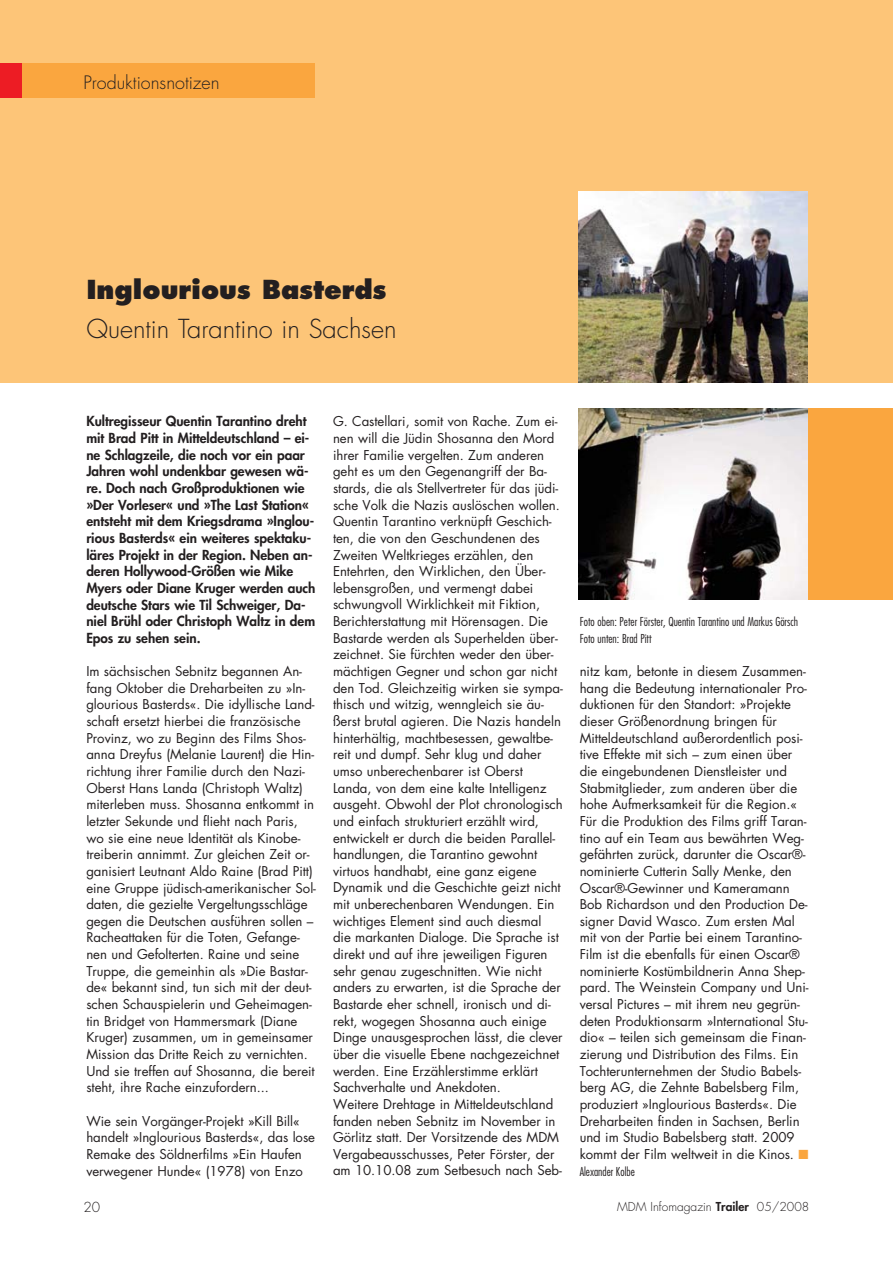
<style>
.page{position:relative;width:893px;height:1263px;background:#fff}
.page>*{position:absolute;margin:0;border:0;box-sizing:border-box;transform-origin:0 0}
.t1{font:300 25.5px "Futura";color:#231f20}
.t2{font:800 25.5px "Futura LT";color:#231f20}
.t3{font:300 18px "Futura";color:#231f20}
.t4{font:800 13.5px/16.6px "Futura";color:#231f20}
.t5{font:300 13.5px "Futura";color:#231f20}
.t6{font:13.2px/16.6px "Futura LT";letter-spacing:-.005em;color:#231f20}
.t7{font:300 condensed 12px/16.6px "Futura";color:#231f20}
.t8{font:300 12px "Futura";color:#231f20}
.s1{color:#faa63f}
.s2{font-weight:800}
</style>
<div class="page">
<div style="left:0;top:0;width:892px;height:383px;background:#fdc578"></div>
<div style="left:578px;top:408px;width:314px;height:192px;background:#faa63f"></div>
<div style="left:0;top:64px;width:314px;height:34px;background:#faa63f"></div>
<div style="left:0;top:64px;width:21px;height:34px;background:#ed1c24"></div>
<img style="left:578px;top:191px;width:230px;height:192px">
<img style="left:578px;top:408px;width:230px;height:192px">
<h2 class="t3" style="left:83px;top:74px;width:138px">Produktionsnotizen</h2>
<h1 class="t2" style="left:86px;top:278px;width:302px">Inglourious Basterds</h1>
<h1 class="t1" style="left:86px;top:317px;width:312px">Quentin Tarantino in Sachsen</h1>
<p class="t4" style="left:86px;top:414px;width:231px">Kultregisseur Quentin Tarantino dreht mit Brad Pitt in Mitteldeutschland – ei&shy;ne Schlagzeile, die noch vor ein paar Jahren wohl undenkbar gewesen wä&shy;re. Doch nach Großproduktionen wie »Der Vorleser« und »The Last Station« entsteht mit dem Kriegsdrama »Inglou&shy;rious Basterds« ein weiteres spektaku&shy;läres Projekt in der Region. Neben an&shy;deren Hollywood-Größen wie Mike Myers oder Diane Kruger werden auch deutsche Stars wie Til Schweiger, Da&shy;niel Brühl oder Christoph Waltz in dem Epos zu sehen sein.</p>
<p class="t6" style="left:86px;top:664px;width:231px">Im sächsischen Sebnitz begannen An&shy;fang Oktober die Dreharbeiten zu »In&shy;glourious Basterds«. Die idyllische Land&shy;schaft ersetzt hierbei die französische Provinz, wo zu Beginn des Films Shos&shy;anna Dreyfus (Melanie Laurent) die Hin&shy;richtung ihrer Familie durch den Nazi-Oberst Hans Landa (Christoph Waltz) miterleben muss. Shosanna entkommt in letzter Sekunde und flieht nach Paris, wo sie eine neue Identität als Kinobe&shy;treiberin annimmt. Zur gleichen Zeit or&shy;ganisiert Leutnant Aldo Raine (Brad Pitt) eine Gruppe jüdisch-amerikanischer Sol&shy;daten, die gezielte Vergeltungsschläge gegen die Deutschen ausführen sollen – Racheattaken für die Toten, Gefange&shy;nen und Gefolterten. Raine und seine Truppe, die gemeinhin als »Die Bastar&shy;de« bekannt sind, tun sich mit der deut&shy;schen Schauspielerin und Geheimagen&shy;tin Bridget von Hammersmark (Diane Kruger) zusammen, um in gemeinsamer Mission das Dritte Reich zu vernichten.<br>Und sie treffen auf Shosanna, die bereit steht, ihre Rache einzufordern...</p>
<p class="t6" style="left:86px;top:1114px;width:230px">Wie sein Vorgänger-Projekt »Kill Bill« handelt »Inglourious Basterds«, das lose Remake des Söldnerfilms »Ein Haufen verwegener Hunde« (1978) von Enzo</p>
<p class="t6" style="left:333px;top:414px;width:231px">G. Castellari, somit von Rache. Zum ei&shy;nen will die Jüdin Shosanna den Mord ihrer Familie vergelten. Zum anderen geht es um den Gegenangriff der Ba&shy;stards, die als Stellvertreter für das jüdi&shy;sche Volk die Nazis auslöschen wollen.<br>Quentin Tarantino verknüpft Geschich&shy;ten, die von den Geschundenen des Zweiten Weltkrieges erzählen, den Entehrten, den Wirklichen, den Über&shy;lebensgroßen, und vermengt dabei schwungvoll Wirklichkeit mit Fiktion, Berichterstattung mit Hörensagen. Die Bastarde werden als Superhelden über&shy;zeichnet. Sie fürchten weder den über&shy;mächtigen Gegner und schon gar nicht den Tod. Gleichzeitig wirken sie sympa&shy;thisch und witzig, wenngleich sie äu&shy;ßerst brutal agieren. Die Nazis handeln hinterhältig, machtbesessen, gewaltbe&shy;reit und dumpf. Sehr klug und daher umso unberechenbarer ist Oberst Landa, von dem eine kalte Intelligenz ausgeht. Obwohl der Plot chronologisch und einfach strukturiert erzählt wird, entwickelt er durch die beiden Parallel&shy;handlungen, die Tarantino gewohnt virtuos handhabt, eine ganz eigene Dynamik und die Geschichte geizt nicht mit unberechenbaren Wendungen. Ein wichtiges Element sind auch diesmal<br>die markanten Dialoge. Die Sprache ist direkt und auf ihre jeweiligen Figuren sehr genau zugeschnitten. Wie nicht anders zu erwarten, ist die Sprache der Bastarde eher schnell, ironisch und di&shy;rekt, wogegen Shosanna auch einige Dinge unausgesprochen lässt, die clever über die visuelle Ebene nachgezeichnet werden. Eine Erzählerstimme erklärt Sachverhalte und Anekdoten.<br>Weitere Drehtage in Mitteldeutschland fanden neben Sebnitz im November in Görlitz statt. Der Vorsitzende des MDM Vergabeausschusses, Peter Förster, der am 10.10.08 zum Setbesuch nach Seb-</p>
<p class="t7" style="left:580px;top:614px;width:220px">Foto oben: Peter Förster, Quentin Tarantino und Markus Görsch<br>Foto unten: Brad Pitt</p>
<p class="t6" style="left:580px;top:664px;width:230px">nitz kam, betonte in diesem Zusammen&shy;hang die Bedeutung internationaler Pro&shy;duktionen für den Standort: »Projekte dieser Größenordnung bringen für Mitteldeutschland außerordentlich posi&shy;tive Effekte mit sich – zum einen über die eingebundenen Dienstleister und Stabmitglieder, zum anderen über die hohe Aufmerksamkeit für die Region.« Für die Produktion des Films griff Taran&shy;tino auf ein Team aus bewährten Weg&shy;gefährten zurück, darunter die Oscar®- nominierte Cutterin Sally Menke, den Oscar®-Gewinner und Kameramann Bob Richardson und den Production De&shy;signer David Wasco. Zum ersten Mal mit von der Partie bei einem Tarantino-Film ist die ebenfalls für einen Oscar® nominierte Kostümbildnerin Anna Shep&shy;pard. The Weinstein Company und Uni&shy;versal Pictures – mit ihrem neu gegrün&shy;deten Produktionsarm »International Stu&shy;dio« – teilen sich gemeinsam die Finan&shy;zierung und Distribution des Films. Ein Tochterunternehmen der Studio Babels&shy;berg AG, die Zehnte Babelsberg Film, produziert »Inglourious Basterds«. Die Dreharbeiten finden in Sachsen, Berlin und im Studio Babelsberg statt. 2009 kommt der Film weltweit in die Kinos. <span class="s1">■</span></p>
<p class="t7" style="left:580px;top:1164px;width:57px">Alexander Kolbe</p>
<p class="t5" style="left:83px;top:1201px;width:18px">20</p>
<p class="t8" style="left:617px;top:1201px;width:194px">MDM Infomagazin <span class="s2">Trailer</span> 05/2008</p>
</div>
